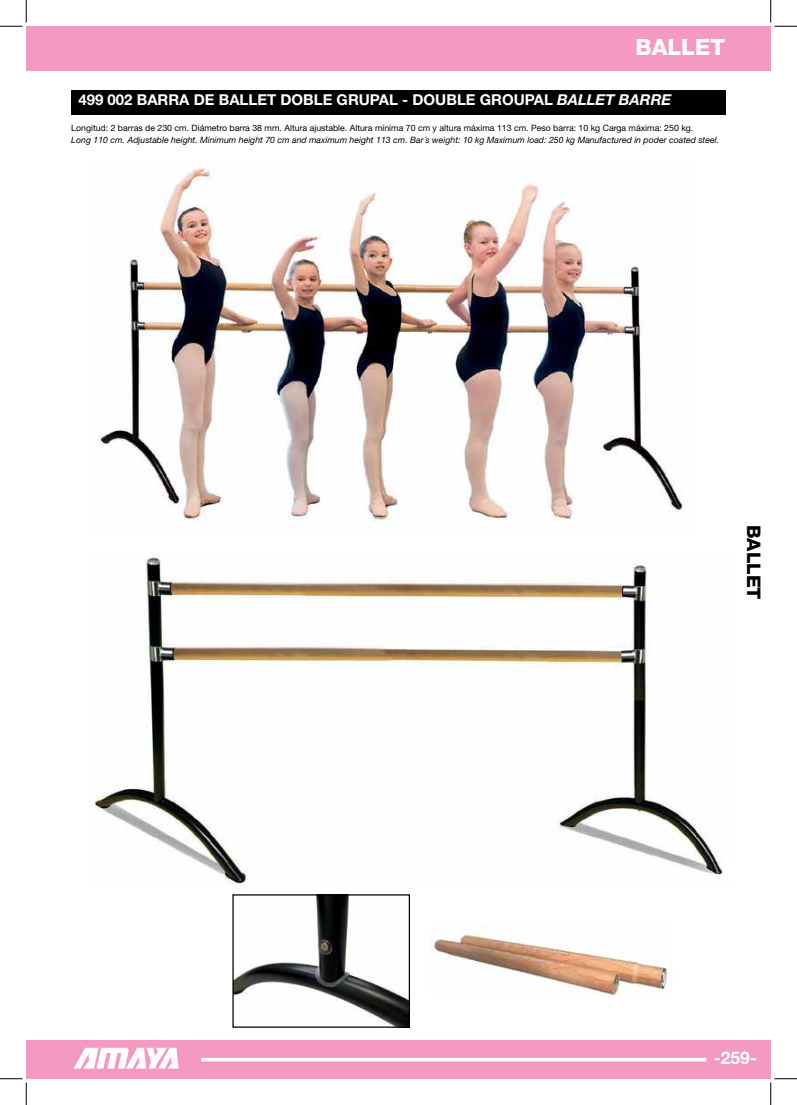
<style>
.page{position:relative;width:797px;height:1105px;background:#fff}
.page>*{position:absolute;margin:0;border:0;box-sizing:border-box;transform-origin:0 0}
.t1{font:800 22.5px "Helvetica Neue LT Std";color:#fff}
.t2{font:800 18.75px "Helvetica Neue LT Std";color:#000}
.t3{font:700 17.5px "Helvetica Neue LT Std";color:#fff}
.t4{font:700 15px "Helvetica Neue LT Std";color:#fff}
.t5{font:italic 8.75px "Helvetica Neue LT Std";color:#000}
.t6{font:8.75px "Helvetica Neue LT Std";color:#000}
.s1{font-style:italic}
</style>
<div class="page">
<div style="left:26px;top:26px;width:744px;height:45px;background:#f49ac2"></div>
<div style="left:27px;top:1040px;width:743px;height:39px;background:#f49ac2"></div>
<hr style="left:26px;top:1040px;width:1px;height:39px;background:#f49ac2">
<hr style="left:201px;top:1058px;width:505px;height:3px;background:#fff">
<svg style="left:74px;top:1048px;width:104px;height:20px"></svg>
<img style="left:430px;top:925px;width:238px;height:71px">
<img style="left:94px;top:557px;width:629px;height:327px">
<img style="left:98px;top:168px;width:585px;height:353px">
<img style="left:234px;top:896px;width:174px;height:130px">
<div style="left:232px;top:894px;width:178px;height:134px;border:1px solid #000"></div>
<div style="left:71px;top:90px;width:654px;height:25px;background:#000"></div>
<svg style="left:0;top:0;width:27px;height:27px"></svg>
<svg style="left:0;top:1078px;width:27px;height:27px"></svg>
<svg style="left:770px;top:0;width:27px;height:27px"></svg>
<svg style="left:770px;top:1078px;width:27px;height:27px"></svg>
<h1 class="t1" style="left:635px;top:34px;width:91px">BALLET</h1>
<h3 class="t4" style="left:78px;top:90px;width:594px">499 002 BARRA DE BALLET DOBLE GRUPAL - DOUBLE GROUPAL <span class="s1">BALLET BARRE</span></h3>
<p class="t6" style="left:71px;top:123px;width:623px">Longitud: 2 barras de 230 cm. Diámetro barra 38 mm. Altura ajustable. Altura mínima 70 cm y altura máxima 113 cm. Peso barra: 10 kg Carga máxima: 250 kg.</p>
<p class="t5" style="left:71px;top:135px;width:649px">Long 110 cm. Adjustable height. Minimum height 70 cm and maximum height 113 cm. Bar´s weight: 10 kg Maximum load: 250 kg Manufactured in poder coated steel.</p>
<h2 class="t2" style="left:765px;top:525px;width:76px;rotate:90deg">BALLET</h2>
<h3 class="t3" style="left:713px;top:1047px;width:45px">-259-</h3>
</div>
